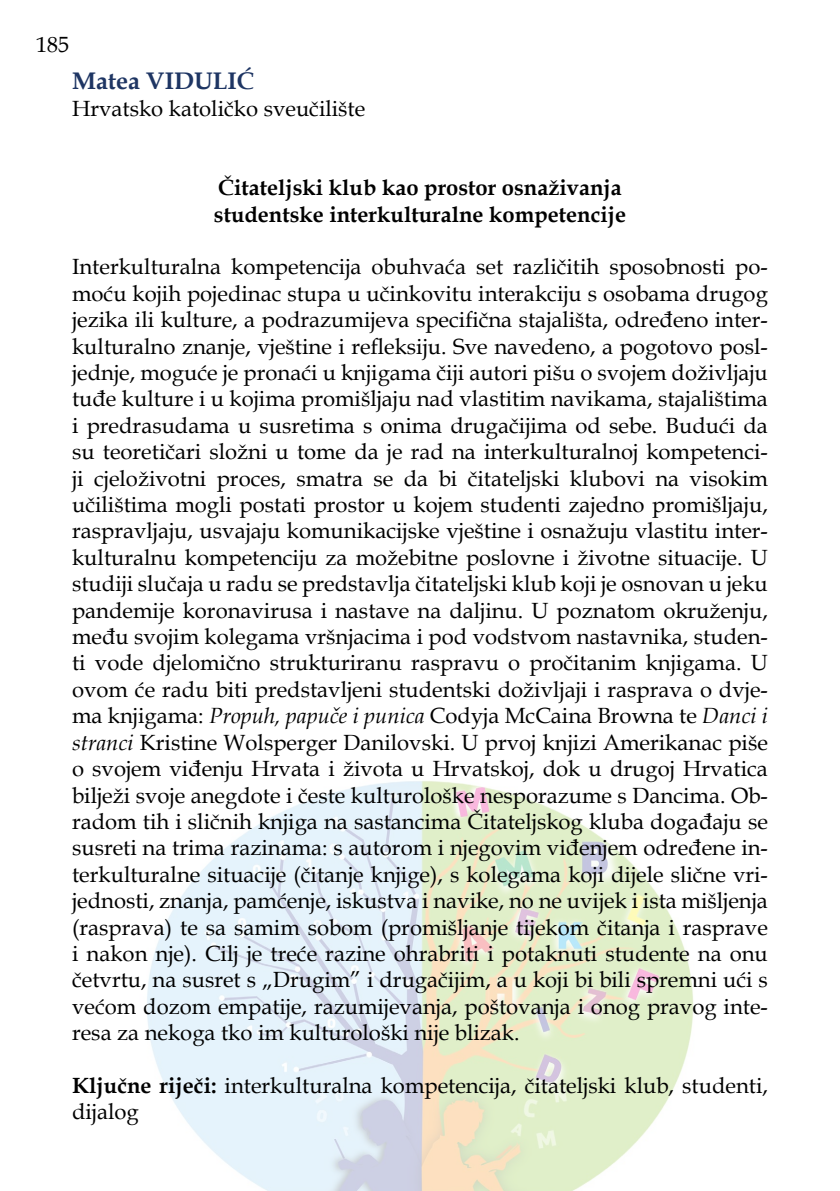
<style>
.page{position:relative;width:840px;height:1191px;background:#fff}
.page>*{position:absolute;margin:0;border:0;box-sizing:border-box;transform-origin:0 0}
.t1{font:700 24px "Book Antiqua";color:#1e3563}
.t2{font:22px/26.4px "Book Antiqua";color:#000;text-align:justify}
.t3{font:700 22px/26.4px "Book Antiqua";color:#000}
.s1{font-style:italic}
.s2{font-weight:700}
</style>
<div class="page">
<img style="left:147px;top:781px;width:547px;height:410px">
<p class="t2" style="left:36px;top:31px;width:34px">185</p>
<p class="t1" style="left:72px;top:65px;width:183px">Matea VIDULIĆ</p>
<p class="t2" style="left:72px;top:95px;width:294px">Hrvatsko katoličko sveučilište</p>
<p class="t3" style="left:214px;top:174px;width:413px">Čitateljski klub kao prostor osnaživanja studentske interkulturalne kompetencije</p>
<p class="t2" style="left:72px;top:253px;width:697px">Interkulturalna kompetencija obuhvaća set različitih sposobnosti po&shy;moću kojih pojedinac stupa u učinkovitu interakciju s osobama drugog jezika ili kulture, a podrazumijeva specifična stajališta, određeno inter&shy;kulturalno znanje, vještine i refleksiju. Sve navedeno, a pogotovo posl&shy;jednje, moguće je pronaći u knjigama čiji autori pišu o svojem doživljaju tuđe kulture i u kojima promišljaju nad vlastitim navikama, stajalištima i predrasudama u susretima s onima drugačijima od sebe. Budući da su teoretičari složni u tome da je rad na interkulturalnoj kompetenci&shy;ji cjeloživotni proces, smatra se da bi čitateljski klubovi na visokim učilištima mogli postati prostor u kojem studenti zajedno promišljaju, raspravljaju, usvajaju komunikacijske vještine i osnažuju vlastitu inter&shy;kulturalnu kompetenciju za možebitne poslovne i životne situacije. U studiji slučaja u radu se predstavlja čitateljski klub koji je osnovan u jeku pandemije koronavirusa i nastave na daljinu. U poznatom okruženju, među svojim kolegama vršnjacima i pod vodstvom nastavnika, studen&shy;ti vode djelomično strukturiranu raspravu o pročitanim knjigama. U ovom će radu biti predstavljeni studentski doživljaji i rasprava o dvje&shy;ma knjigama: <span class="s1">Propuh, papuče i punica</span> Codyja McCaina Browna te <span class="s1">Danci i stranci</span> Kristine Wolsperger Danilovski. U prvoj knjizi Amerikanac piše o svojem viđenju Hrvata i života u Hrvatskoj, dok u drugoj Hrvatica bilježi svoje anegdote i česte kulturološke nesporazume s Dancima. Ob&shy;radom tih i sličnih knjiga na sastancima Čitateljskog kluba događaju se susreti na trima razinama: s autorom i njegovim viđenjem određene in&shy;terkulturalne situacije (čitanje knjige), s kolegama koji dijele slične vri&shy;jednosti, znanja, pamćenje, iskustva i navike, no ne uvijek i ista mišljenja (rasprava) te sa samim sobom (promišljanje tijekom čitanja i rasprave i nakon nje). Cilj je treće razine ohrabriti i potaknuti studente na onu četvrtu, na susret s „Drugim” i drugačijim, a u koji bi bili spremni ući s većom dozom empatije, razumijevanja, poštovanja i onog pravog inte&shy;resa za nekoga tko im kulturološki nije blizak.</p>
<p class="t2" style="left:72px;top:1071px;width:697px"><span class="s2">Ključne riječi:</span> interkulturalna kompetencija, čitateljski klub, studenti, dijalog</p>
</div>
